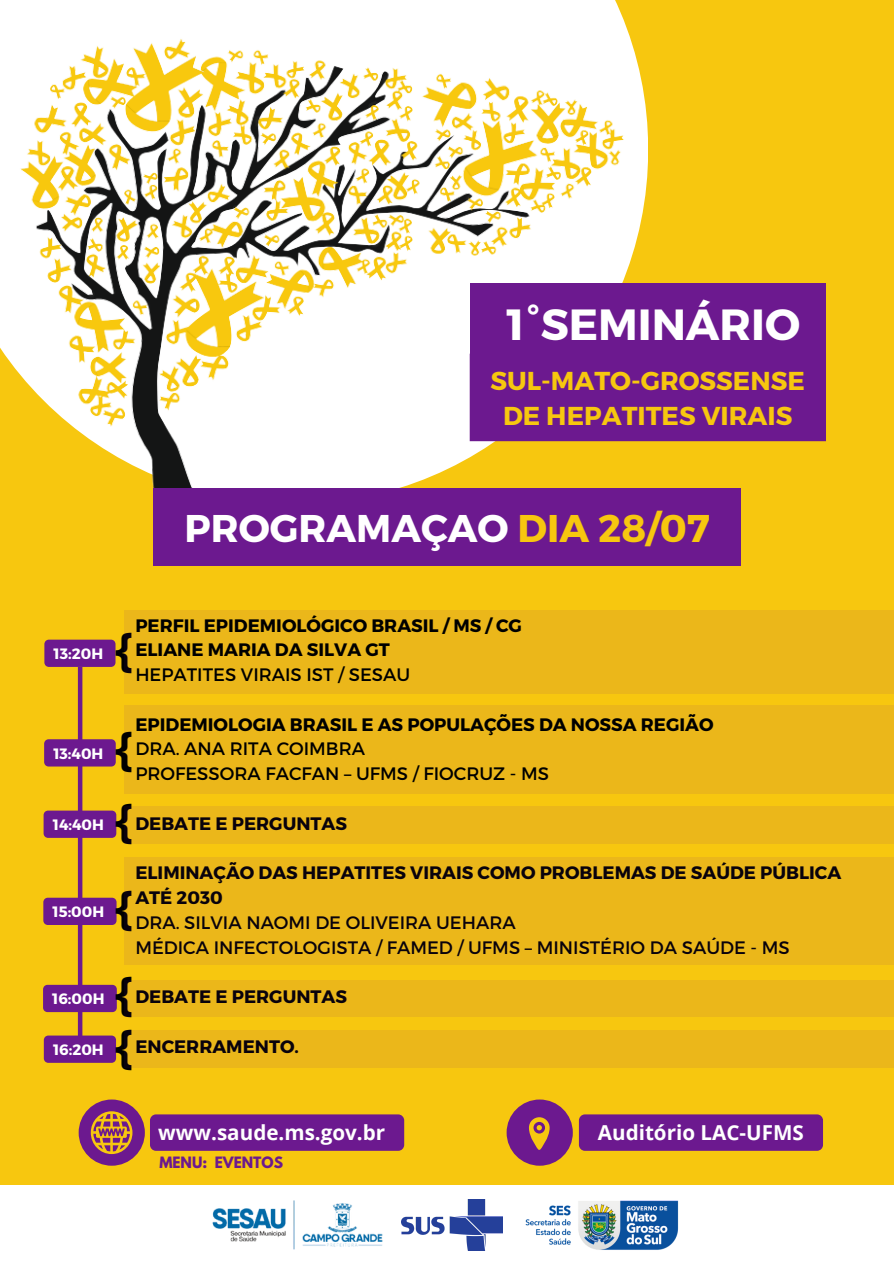
<style>
.page{position:relative;width:894px;height:1264px;background:#fff}
.page>*{position:absolute;margin:0;border:0;box-sizing:border-box;transform-origin:0 0}
.t1{font:700 46.2px "Open Sans";color:#000}
.t2{font:700 43.65px "Montserrat";color:#fff}
.t3{font:700 38.55px "Montserrat";color:#fff}
.t4{font:700 25.95px "Montserrat";color:#f7c70f}
.t5{font:700 20.55px "Open Sans";color:#fff}
.t6{font:700 18px/24.8px "Montserrat";color:#000}
.t7{font:18px "Montserrat";color:#000}
.t8{font:700 15px "Montserrat";color:#fff}
.t9{font:700 13.95px "League Spartan";color:#6c198f}
.s1{color:#f7c70f}
</style>
<div class="page">
<div style="left:0;top:0;width:893px;height:1263px;background:#f7c70f"></div>
<div style="left:79px;top:1099px;width:66px;height:66px;background:#6c198f;border-radius:50%"></div>
<svg style="left:91px;top:1111px;width:41px;height:43px"></svg>
<div style="left:506px;top:1099px;width:66px;height:66px;background:#6c198f;border-radius:50%"></div>
<svg style="left:529px;top:1117px;width:20px;height:32px"></svg>
<svg style="left:0;top:0;width:648px;height:442px;fill:#fff"></svg>
<img style="left:17px;top:0;width:609px;height:488px">
<div style="left:0;top:1185px;width:893px;height:78px;background:#fff"></div>
<img style="left:212px;top:1200px;width:171px;height:50px">
<img style="left:402px;top:1199px;width:80px;height:51px">
<img style="left:482px;top:1199px;width:197px;height:52px">
<hr style="left:78px;top:667px;width:4px;height:373px;background:#6c198f">
<div style="left:124px;top:705px;width:769px;height:88px;background:#ebb71a"></div>
<div style="left:153px;top:488px;width:588px;height:77px;background:#6c198f"></div>
<div style="left:469px;top:362px;width:356px;height:79px;background:#6c198f"></div>
<div style="left:469px;top:283px;width:356px;height:79px;background:#6c198f"></div>
<div style="left:578px;top:1114px;width:244px;height:36px;background:#6c198f;border-radius:6px"></div>
<div style="left:150px;top:1114px;width:254px;height:36px;background:#6c198f;border-radius:6px"></div>
<svg style="left:44px;top:639px;width:71px;height:28px;background:#711f8a"></svg>
<div style="left:44px;top:739px;width:72px;height:27px;background:#6c198f"></div>
<div style="left:44px;top:810px;width:72px;height:27px;background:#6c198f"></div>
<div style="left:43px;top:897px;width:73px;height:28px;background:#6c198f"></div>
<div style="left:43px;top:984px;width:74px;height:28px;background:#6c198f"></div>
<div style="left:44px;top:1035px;width:72px;height:27px;background:#6c198f"></div>
<div style="left:124px;top:609px;width:769px;height:84px;background:#ebb71a"></div>
<div style="left:124px;top:806px;width:769px;height:37px;background:#ebb71a"></div>
<div style="left:124px;top:856px;width:769px;height:108px;background:#ebb71a"></div>
<div style="left:124px;top:979px;width:769px;height:37px;background:#ebb71a"></div>
<div style="left:124px;top:1030px;width:769px;height:37px;background:#ebb71a"></div>
<p class="t2" style="left:506px;top:296px;width:295px">1°SEMINÁRIO</p>
<p class="t4" style="left:490px;top:363px;width:316px">SUL-MATO-GROSSENSE</p>
<p class="t4" style="left:503px;top:399px;width:291px">DE HEPATITES VIRAIS</p>
<p class="t3" style="left:184px;top:503px;width:526px">PROGRAMAÇAO <span class="s1">DIA 28/07</span></p>
<p class="t8" style="left:54px;top:644px;width:51px">13:20H</p>
<p class="t8" style="left:53px;top:743px;width:52px">13:40H</p>
<p class="t8" style="left:53px;top:814px;width:53px">14:40H</p>
<p class="t8" style="left:53px;top:901px;width:53px">15:00H</p>
<p class="t8" style="left:52px;top:989px;width:54px">16:00H</p>
<p class="t8" style="left:53px;top:1039px;width:52px">16:20H</p>
<p class="t6" style="left:135px;top:612px;width:388px">PERFIL EPIDEMIOLÓGICO BRASIL / MS / CG</p>
<p class="t6" style="left:135px;top:636px;width:256px">ELIANE MARIA DA SILVA GT</p>
<p class="t7" style="left:135px;top:663px;width:276px">HEPATITES VIRAIS IST / SESAU</p>
<p class="t6" style="left:135px;top:711px;width:579px">EPIDEMIOLOGIA BRASIL E AS POPULAÇÕES DA NOSSA REGIÃO</p>
<p class="t7" style="left:135px;top:737px;width:231px">DRA. ANA RITA COIMBRA</p>
<p class="t7" style="left:135px;top:762px;width:415px">PROFESSORA FACFAN – UFMS / FIOCRUZ - MS</p>
<p class="t6" style="left:135px;top:810px;width:213px">DEBATE E PERGUNTAS</p>
<p class="t6" style="left:135px;top:859px;width:707px">ELIMINAÇÃO DAS HEPATITES VIRAIS COMO PROBLEMAS DE SAÚDE PÚBLICA<br>ATÉ 2030</p>
<p class="t7" style="left:135px;top:910px;width:382px">DRA. SILVIA NAOMI DE OLIVEIRA UEHARA</p>
<p class="t7" style="left:135px;top:935px;width:655px">MÉDICA INFECTOLOGISTA / FAMED / UFMS – MINISTÉRIO DA SAÚDE - MS</p>
<p class="t6" style="left:135px;top:983px;width:213px">DEBATE E PERGUNTAS</p>
<p class="t6" style="left:135px;top:1033px;width:165px">ENCERRAMENTO.</p>
<p class="t1" style="left:115px;top:616px;width:20px">{</p>
<p class="t1" style="left:115px;top:715px;width:20px">{</p>
<p class="t1" style="left:115px;top:787px;width:20px">{</p>
<p class="t1" style="left:115px;top:874px;width:20px">{</p>
<p class="t1" style="left:115px;top:961px;width:20px">{</p>
<p class="t1" style="left:115px;top:1013px;width:20px">{</p>
<p class="t5" style="left:158px;top:1117px;width:228px">www.saude.ms.gov.br</p>
<p class="t5" style="left:597px;top:1117px;width:207px">Auditório LAC-UFMS</p>
<p class="t9" style="left:159px;top:1155px;width:125px">MENU: EVENTOS</p>
</div>
